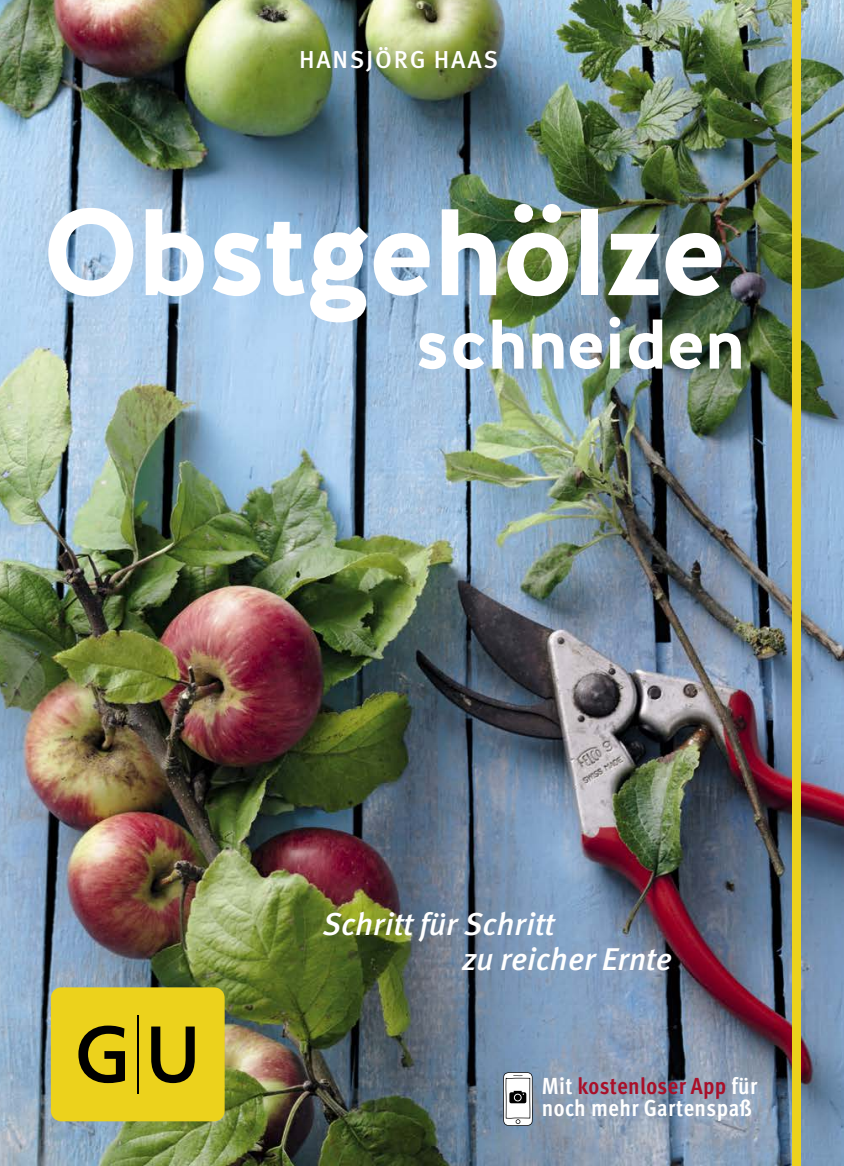
<style>
.page{position:relative;width:844px;height:1166px;background:#fff}
.page>*{position:absolute;margin:0;border:0;box-sizing:border-box;transform-origin:0 0}
.t1{font:700 122.5px "Halis GR";letter-spacing:-.04em;color:#fff}
.t2{font:700 70px "Halis GR";letter-spacing:-.015em;color:#fff}
.t3{font:italic 500 31.5px/35px "Meta OT";letter-spacing:-.005em;color:#fff}
.t4{font:500 24.5px "Meta OT";letter-spacing:.07em;color:#fff}
.t5{font:700 23.28px/22.4px "Meta Cond OT";letter-spacing:.02em;color:#fff}
.s1{color:#a90f29}
</style>
<div class="page">
<img style="left:0;top:0;width:843px;height:1166px">
<svg style="left:503px;top:1072px;width:29px;height:54px"></svg>
<div style="left:51px;top:987px;width:173px;height:134px;background:#ecd21c;border-radius:10px"></div>
<svg style="left:78px;top:1025px;width:47px;height:58px"></svg>
<svg style="left:151px;top:1026px;width:44px;height:57px"></svg>
<hr style="left:137px;top:1015px;width:2px;height:79px;background:#000">
<div style="left:791px;top:0;width:9px;height:1166px;background:#ecd21c"></div>
<p class="t4" style="left:299px;top:44px;width:201px">HANSJÖRG HAAS</p>
<p class="t1" style="left:41px;top:173px;width:687px">Obstgehölze</p>
<p class="t2" style="left:414px;top:299px;width:332px">schneiden</p>
<p class="t3" style="left:463px;top:907px;width:210px;text-indent:-140px">Schritt für Schritt<br>zu reicher Ernte</p>
<p class="t5" style="left:541px;top:1074px;width:217px">Mit <span class="s1">kostenloser App</span> für noch mehr Gartenspaß</p>
</div>
